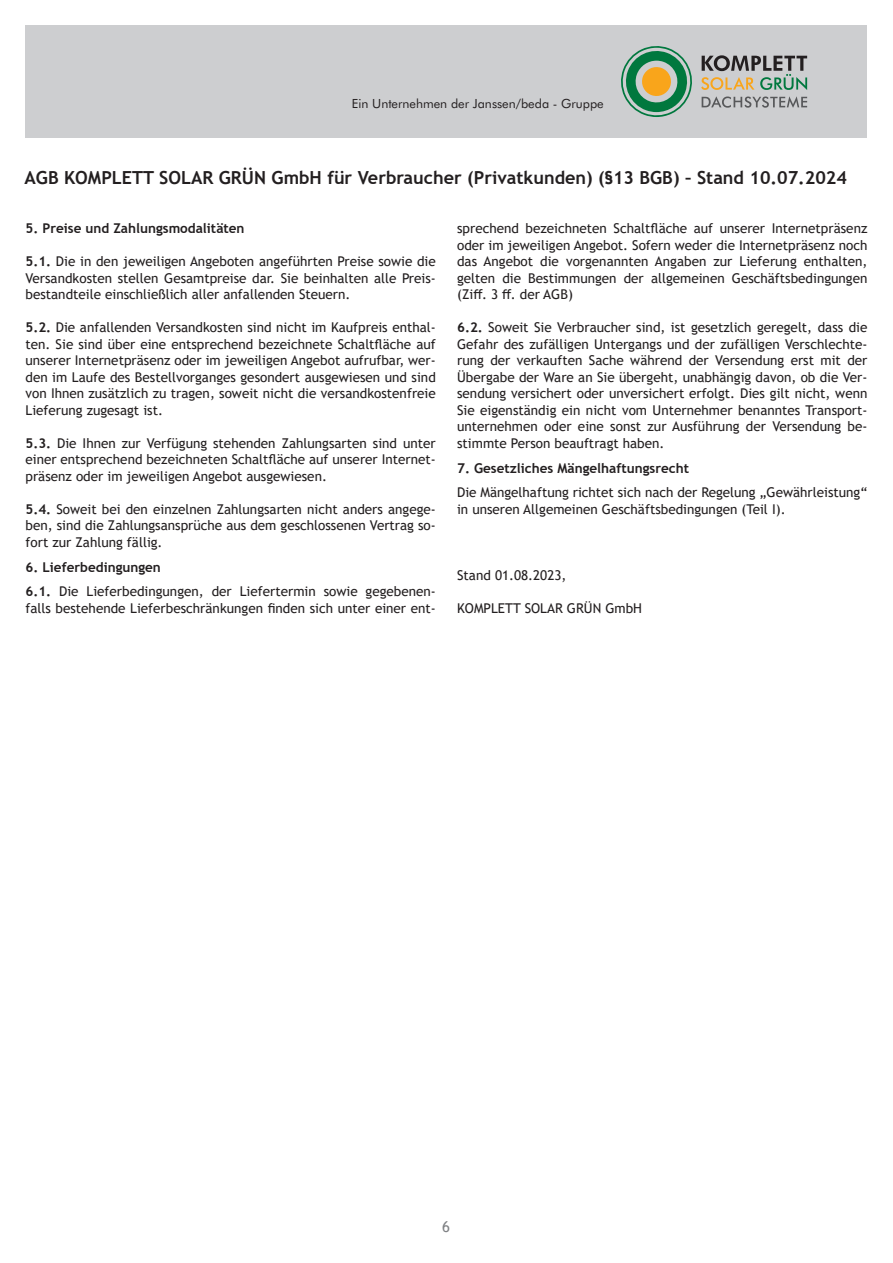
<style>
.page{position:relative;width:893px;height:1263px;background:#fff}
.page>*{position:absolute;margin:0;border:0;box-sizing:border-box;transform-origin:0 0}
.t1{font:700 18px "Trebuchet MS";color:#231f20}
.t2{font:15px "Trebuchet MS";color:#808285}
.t3{font:13.5px/16.5px "Trebuchet MS";color:#231f20;text-align:justify}
.t4{font:700 13.5px "Trebuchet MS";color:#231f20}
.t5{font:12.6px "Futura BT";color:#231f20}
.s1{font-weight:700}
</style>
<div class="page">
<div style="left:26px;top:26px;width:841px;height:112px;background:#cdced0"></div>
<svg style="left:621px;top:46px;width:186px;height:71px"></svg>
<p class="t5" style="left:352px;top:95px;width:253px">Ein Unternehmen der Janssen/beda - Gruppe</p>
<h1 class="t1" style="left:25px;top:166px;width:824px">AGB KOMPLETT SOLAR GRÜN GmbH für Verbraucher (Privatkunden) (§13 BGB) – Stand 10.07.2024</h1>
<p class="t4" style="left:26px;top:220px;width:221px">5. Preise und Zahlungsmodalitäten</p>
<p class="t3" style="left:26px;top:253px;width:412px"><span class="s1">5.1.</span> Die in den jeweiligen Angeboten angeführten Preise sowie die Versandkosten stellen Gesamtpreise dar. Sie beinhalten alle Preis&shy;bestandteile einschließlich aller anfallenden Steuern.</p>
<p class="t3" style="left:26px;top:319px;width:412px"><span class="s1">5.2.</span> Die anfallenden Versandkosten sind nicht im Kaufpreis enthal&shy;ten. Sie sind über eine entsprechend bezeichnete Schaltfläche auf unserer Internetpräsenz oder im jeweiligen Angebot aufrufbar, wer&shy;den im Laufe des Bestellvorganges gesondert ausgewiesen und sind von Ihnen zusätzlich zu tragen, soweit nicht die versandkostenfreie Lieferung zugesagt ist.</p>
<p class="t3" style="left:26px;top:435px;width:412px"><span class="s1">5.3.</span> Die Ihnen zur Verfügung stehenden Zahlungsarten sind unter einer entsprechend bezeichneten Schaltfläche auf unserer Internet&shy;präsenz oder im jeweiligen Angebot ausgewiesen.</p>
<p class="t3" style="left:26px;top:501px;width:412px"><span class="s1">5.4.</span> Soweit bei den einzelnen Zahlungsarten nicht anders angege&shy;ben, sind die Zahlungsansprüche aus dem geschlossenen Vertrag so&shy;fort zur Zahlung fällig.</p>
<p class="t3" style="left:26px;top:554px;width:412px;line-height:24.8px"><span class="s1">6. Lieferbedingungen<br>6.1.</span> Die Lieferbedingungen, der Liefertermin sowie gegebenen-</p>
<p class="t3" style="left:26px;top:600px;width:412px">falls bestehende Lieferbeschränkungen finden sich unter einer ent-</p>
<p class="t3" style="left:457px;top:220px;width:412px">sprechend bezeichneten Schaltfläche auf unserer Internetpräsenz oder im jeweiligen Angebot. Sofern weder die Internetpräsenz noch das Angebot die vorgenannten Angaben zur Lieferung enthalten, gelten die Bestimmungen der allgemeinen Geschäftsbedingungen (Ziff. 3 ff. der AGB)</p>
<p class="t3" style="left:457px;top:319px;width:412px"><span class="s1">6.2.</span> Soweit Sie Verbraucher sind, ist gesetzlich geregelt, dass die Gefahr des zufälligen Untergangs und der zufälligen Verschlechte&shy;rung der verkauften Sache während der Versendung erst mit der Übergabe der Ware an Sie übergeht, unabhängig davon, ob die Ver&shy;sendung versichert oder unversichert erfolgt. Dies gilt nicht, wenn Sie eigenständig ein nicht vom Unternehmer benanntes Transport&shy;unternehmen oder eine sonst zur Ausführung der Versendung be&shy;stimmte Person beauftragt haben.</p>
<p class="t4" style="left:457px;top:459px;width:233px">7. Gesetzliches Mängelhaftungsrecht</p>
<p class="t3" style="left:457px;top:484px;width:412px">Die Mängelhaftung richtet sich nach der Regelung „Gewährleistung“ in unseren Allgemeinen Geschäftsbedingungen (Teil I).</p>
<p class="t3" style="left:457px;top:567px;width:111px">Stand 01.08.2023,</p>
<p class="t3" style="left:457px;top:600px;width:186px">KOMPLETT SOLAR GRÜN GmbH</p>
<p class="t2" style="left:442px;top:1217px;width:9px">6</p>
</div>
